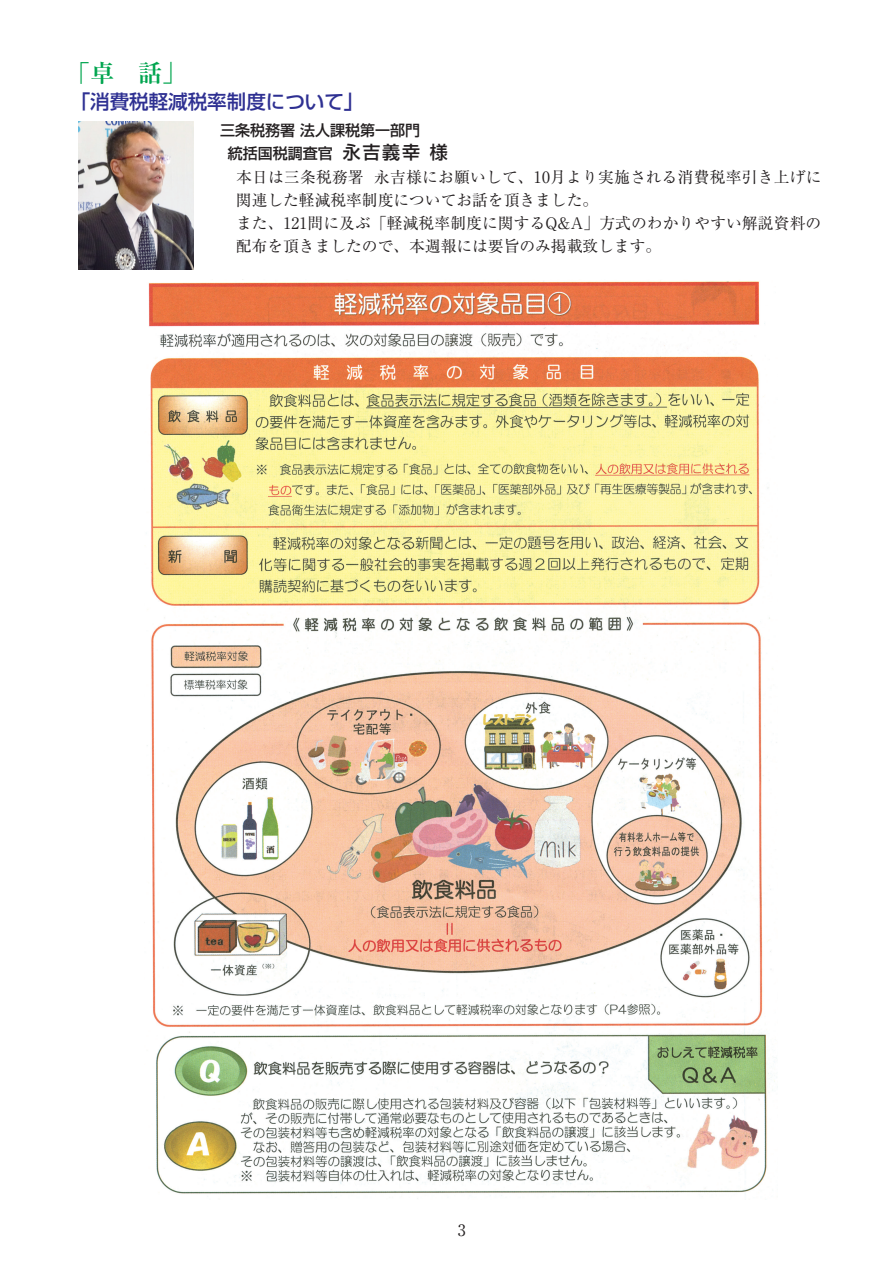
<style>
.page{position:relative;width:893px;height:1263px;background:#fff}
.page>*{position:absolute;margin:0;border:0;box-sizing:border-box;transform-origin:0 0}
.t1{font:700 24px "Ryumin Pr 5";color:#00a54f}
.t2{font:500 19.5px "Shin Go Pr 6";color:#2e3092}
.t3{font:15.75px "Ryumin Pr 5";letter-spacing:.005em;color:#231f20}
.t4{font:500 15px/23px "Shin Go Pr 5";color:#231f20}
.s1{font-size:18px}
</style>
<div class="page">
<img style="left:79px;top:121px;width:115px;height:149px">
<img style="left:147px;top:280px;width:630px;height:916px">
<h1 class="t1" style="left:66px;top:54px;width:122px">「卓　話」</h1>
<p class="t2" style="left:71px;top:86px;width:294px">「消費税軽減税率制度について」</p>
<p class="t4" style="left:228px;top:118px;width:221px;text-indent:-8px">三条税務署 法人課税第一部門<br>統括国税調査官 <span class="s1">永吉義幸 様</span></p>
<p class="t3" style="left:220px;top:164px;width:603px">　本日は三条税務署 永吉様にお願いして、10月より実施される消費税率引き上げに</p>
<p class="t3" style="left:236px;top:188px;width:364px">関連した軽減税率制度についてお話を頂きました。</p>
<p class="t3" style="left:220px;top:211px;width:603px">　また、121問に及ぶ「軽減税率制度に関するQ&amp;A」方式のわかりやすい解説資料の</p>
<p class="t3" style="left:236px;top:234px;width:427px">配布を頂きましたので、本週報には要旨のみ掲載致します。</p>
<p class="t3" style="left:458px;top:1217px;width:9px">3</p>
</div>
